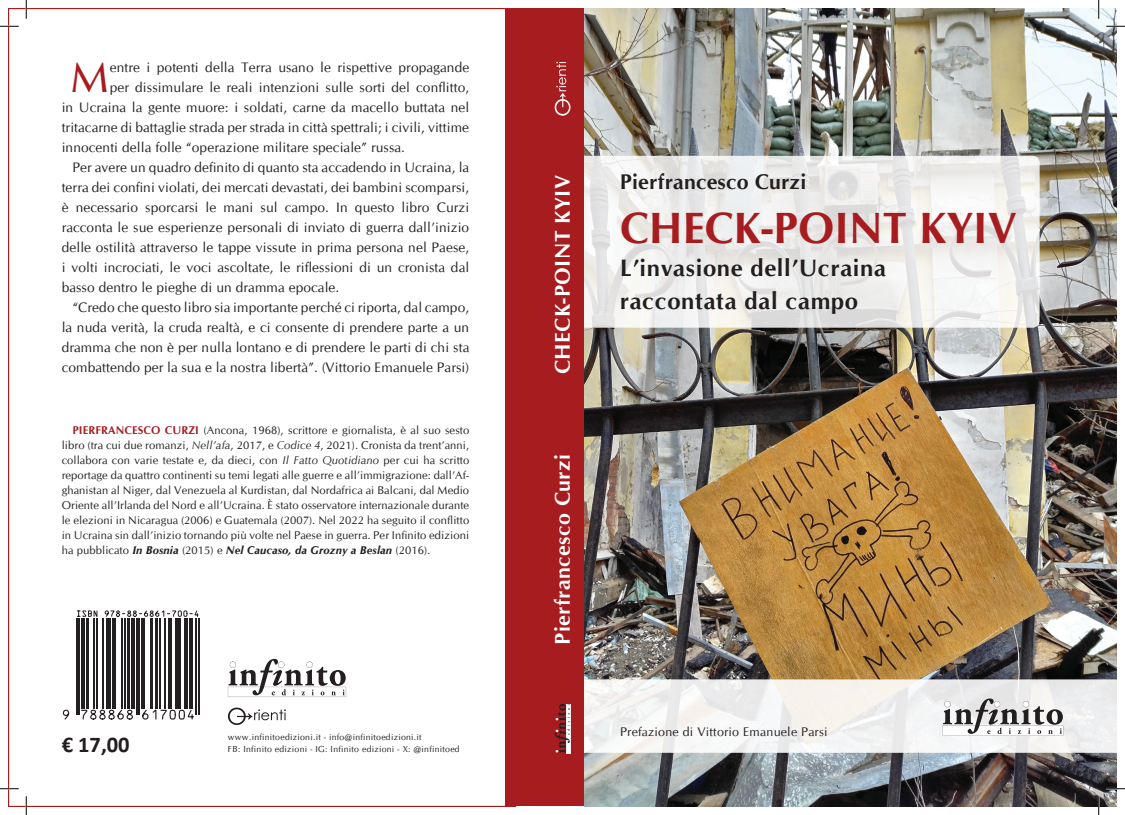
<style>
.page{position:relative;width:1125px;height:815px;background:#fff}
.page>*{position:absolute;margin:0;border:0;box-sizing:border-box;transform-origin:0 0}
.t1{font:700 43.75px "CG Omega";color:#a61c1f}
.t2{font:42.88px "CG Omega";color:#a61c1f}
.t3{font:700 23.75px/32.5px "CG Omega";letter-spacing:.03em;color:#231f20}
.t4{font:700 22.5px "Calibri";color:#231f20}
.t5{font:700 21.25px "CG Omega";letter-spacing:.02em;color:#fff}
.t6{font:700 21.25px "CG Omega";letter-spacing:.01em;color:#231f20}
.t7{font:13.75px "CG Omega";letter-spacing:.01em;color:#231f20}
.t8{font:12.5px "CG Omega";letter-spacing:.02em;color:#231f20}
.t9{font:11.25px/15px "CG Omega";letter-spacing:.01em;color:#231f20;text-align:justify}
.t10{font:8.75px/11.2px "CG Omega";letter-spacing:.03em;color:#231f20}
.s1{font-weight:700;color:#a61c1f}
.s2{font-style:italic}
.s3{font-weight:700;font-style:italic}
</style>
<div class="page">
<div style="left:505px;top:9px;width:79px;height:797px;background:#a61c1f"></div>
<svg style="left:228px;top:707px;width:58px;height:17px"></svg>
<svg style="left:228px;top:658px;width:118px;height:38px"></svg>
<svg style="left:554px;top:703px;width:16px;height:50px"></svg>
<svg style="left:554px;top:62px;width:16px;height:54px"></svg>
<svg style="left:77px;top:618px;width:123px;height:97px"></svg>
<hr style="left:76px;top:618px;width:1px;height:96px;background:#231f20">
<hr style="left:79px;top:618px;width:1px;height:96px;background:#231f20">
<hr style="left:81px;top:618px;width:4px;height:90px;background:#231f20">
<hr style="left:86px;top:618px;width:3px;height:90px;background:#231f20">
<hr style="left:93px;top:618px;width:1px;height:90px;background:#231f20">
<hr style="left:97px;top:618px;width:1px;height:90px;background:#231f20">
<hr style="left:102px;top:618px;width:1px;height:90px;background:#231f20">
<hr style="left:106px;top:618px;width:1px;height:90px;background:#231f20">
<hr style="left:108px;top:618px;width:3px;height:90px;background:#231f20">
<hr style="left:112px;top:618px;width:4px;height:90px;background:#231f20">
<hr style="left:121px;top:618px;width:2px;height:90px;background:#231f20">
<hr style="left:124px;top:618px;width:1px;height:90px;background:#231f20">
<hr style="left:127px;top:618px;width:2px;height:90px;background:#231f20">
<hr style="left:131px;top:618px;width:3px;height:90px;background:#231f20">
<hr style="left:136px;top:618px;width:1px;height:96px;background:#231f20">
<hr style="left:138px;top:618px;width:2px;height:96px;background:#231f20">
<hr style="left:141px;top:618px;width:1px;height:90px;background:#231f20">
<hr style="left:144px;top:618px;width:1px;height:90px;background:#231f20">
<hr style="left:150px;top:618px;width:3px;height:90px;background:#231f20">
<hr style="left:155px;top:618px;width:3px;height:90px;background:#231f20">
<hr style="left:159px;top:618px;width:2px;height:90px;background:#231f20">
<hr style="left:164px;top:618px;width:2px;height:90px;background:#231f20">
<hr style="left:168px;top:618px;width:4px;height:90px;background:#231f20">
<hr style="left:175px;top:618px;width:1px;height:90px;background:#231f20">
<hr style="left:177px;top:618px;width:4px;height:90px;background:#231f20">
<hr style="left:184px;top:618px;width:1px;height:90px;background:#231f20">
<hr style="left:187px;top:618px;width:1px;height:90px;background:#231f20">
<hr style="left:189px;top:618px;width:4px;height:90px;background:#231f20">
<hr style="left:196px;top:618px;width:1px;height:96px;background:#231f20">
<hr style="left:198px;top:618px;width:2px;height:96px;background:#231f20">
<svg style="left:62px;top:708px;width:133px;height:12px"></svg>
<svg style="left:76px;top:610px;width:123px;height:7px"></svg>
<img style="left:584px;top:9px;width:532px;height:797px">
<svg style="left:584px;top:679px;width:532px;height:73px;fill:#f4f2ef"></svg>
<svg style="left:942px;top:698px;width:121px;height:37px"></svg>
<svg style="left:584px;top:156px;width:455px;height:171px;fill:#ededeb"></svg>
<svg style="left:0;top:25px;width:19px;height:2px"></svg>
<svg style="left:1106px;top:25px;width:18px;height:2px"></svg>
<svg style="left:0;top:787px;width:19px;height:2px"></svg>
<svg style="left:1106px;top:787px;width:18px;height:2px"></svg>
<svg style="left:25px;top:0;width:2px;height:19px"></svg>
<svg style="left:25px;top:796px;width:2px;height:18px"></svg>
<svg style="left:1097px;top:0;width:2px;height:19px"></svg>
<svg style="left:1097px;top:796px;width:2px;height:18px"></svg>
<h2 class="t2" style="left:71px;top:52px;width:39px">M</h2>
<p class="t7" style="left:110px;top:59px;width:361px">entre i potenti della Terra usano le rispettive propagande</p>
<p class="t7" style="left:110px;top:79px;width:361px">per dissimulare le reali intenzioni sulle sorti del conflitto,</p>
<p class="t7" style="left:62px;top:99px;width:409px">in Ucraina la gente muore: i soldati, carne da macello buttata nel</p>
<p class="t7" style="left:62px;top:119px;width:409px">tritacarne di battaglie strada per strada in città spettrali; i civili, vittime</p>
<p class="t7" style="left:62px;top:139px;width:345px">innocenti della folle “operazione militare speciale” russa.</p>
<p class="t7" style="left:72px;top:159px;width:398px">Per avere un quadro definito di quanto sta accadendo in Ucraina, la</p>
<p class="t7" style="left:62px;top:179px;width:409px">terra dei confini violati, dei mercati devastati, dei bambini scomparsi,</p>
<p class="t7" style="left:62px;top:199px;width:409px">è necessario sporcarsi le mani sul campo. In questo libro Curzi</p>
<p class="t7" style="left:62px;top:219px;width:409px">racconta le sue esperienze personali di inviato di guerra dall’inizio</p>
<p class="t7" style="left:62px;top:239px;width:409px">delle ostilità attraverso le tappe vissute in prima persona nel Paese,</p>
<p class="t7" style="left:62px;top:259px;width:409px">i volti incrociati, le voci ascoltate, le riflessioni di un cronista dal</p>
<p class="t7" style="left:62px;top:279px;width:279px">basso dentro le pieghe di un dramma epocale.</p>
<p class="t7" style="left:72px;top:299px;width:398px">“Credo che questo libro sia importante perché ci riporta, dal campo,</p>
<p class="t7" style="left:62px;top:319px;width:409px">la nuda verità, la cruda realtà, e ci consente di prendere parte a un</p>
<p class="t7" style="left:62px;top:339px;width:409px">dramma che non è per nulla lontano e di prendere le parti di chi sta</p>
<p class="t7" style="left:62px;top:359px;width:409px">combattendo per la sua e la nostra libertà”. (Vittorio Emanuele Parsi)</p>
<p class="t9" style="left:62px;top:423px;width:409px;text-indent:11px"><span class="s1">PierfranCesCo Curzi</span> (Ancona, 1968), scrittore e giornalista, è al suo sesto libro (tra cui due romanzi, <span class="s2">Nell’afa</span>, 2017, e <span class="s2">Codice 4</span>, 2021). Cronista da trent’anni, collabora con varie testate e, da dieci, con <span class="s2">Il Fatto Quotidiano</span> per cui ha scritto reportage da quattro continenti su temi legati alle guerre e all’immigrazione: dall’Af&shy;ghanistan al Niger, dal Venezuela al Kurdistan, dal Nordafrica ai Balcani, dal Medio Oriente all’Irlanda del Nord e all’Ucraina. È stato osservatore internazionale durante le elezioni in Nicaragua (2006) e Guatemala (2007). Nel 2022 ha seguito il conflitto in Ucraina sin dall’inizio tornando più volte nel Paese in guerra. Per Infinito edizioni ha pubblicato <span class="s3">In Bosnia</span> (2015) e <span class="s3">Nel Caucaso, da Grozny a Beslan</span> (2016).</p>
<h3 class="t4" style="left:62px;top:728px;width:69px">€ 17,00</h3>
<p class="t10" style="left:228px;top:731px;width:233px">www.infinitoedizioni.it - info@infinitoedizioni.it<br>FB: Infinito edizioni - IG: Infinito edizioni - X: @infinitoed</p>
<h3 class="t5" style="left:549px;top:374px;width:201px;rotate:-90deg">CheCk-Point kyiv</h3>
<h3 class="t5" style="left:549px;top:644px;width:192px;rotate:-90deg">Pierfrancesco Curzi</h3>
<h3 class="t6" style="left:619px;top:168px;width:188px">Pierfrancesco Curzi</h3>
<h1 class="t1" style="left:619px;top:201px;width:398px">CheCk-Point kyiv</h1>
<h3 class="t3" style="left:619px;top:251px;width:267px">L’invasione dell’Ucraina raccontata dal campo</h3>
<p class="t8" style="left:620px;top:723px;width:209px">Prefazione di Vittorio Emanuele Parsi</p>
</div>
